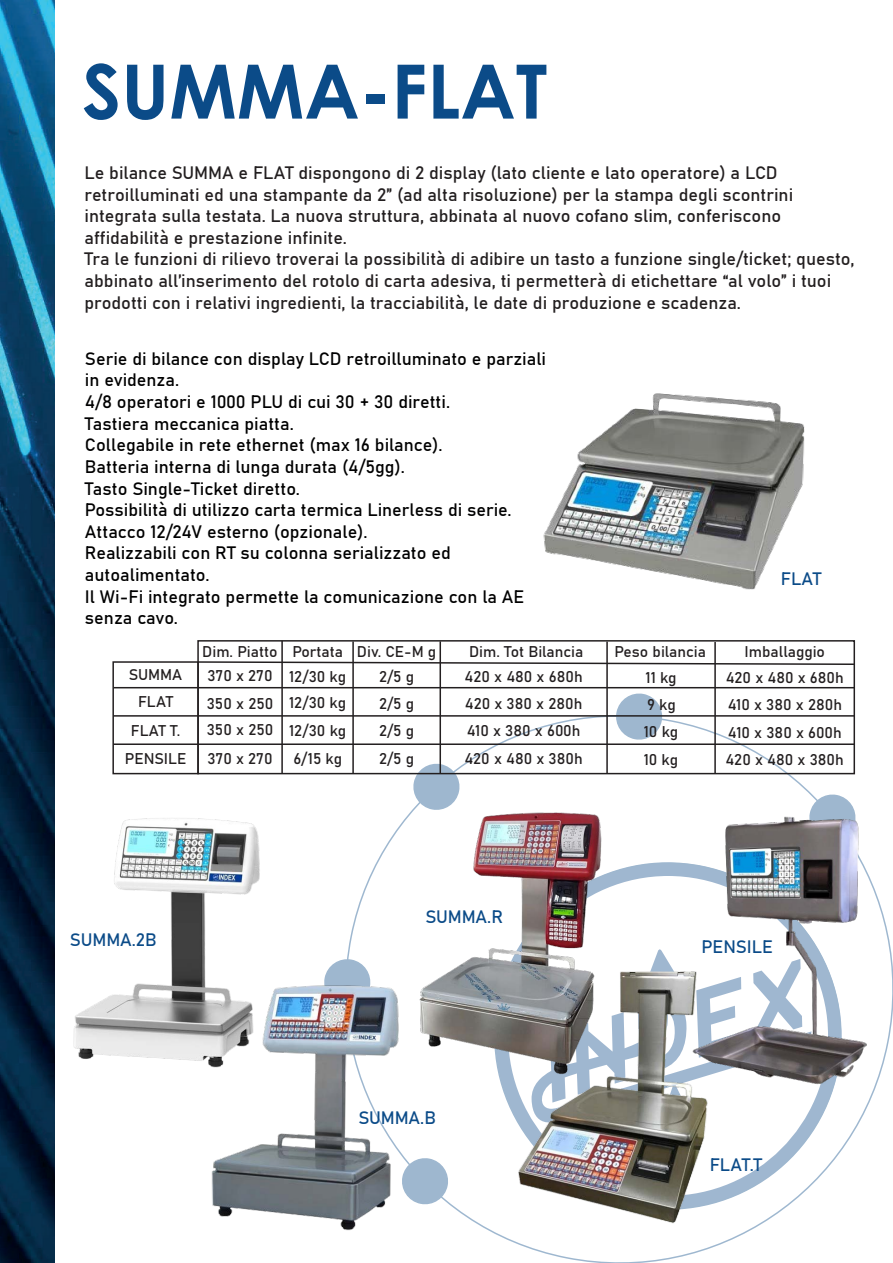
<style>
.page{position:relative;width:893px;height:1263px;background:#fff}
.page>*{position:absolute;margin:0;border:0;box-sizing:border-box;transform-origin:0 0}
.t1{font:700 75px "Century Gothic";color:#0b4b88}
.t2{font:18px/21.6px "Bahnschrift";color:#231f20}
.t3{font:18px/21.6px "Bahnschrift";color:#000001}
.t4{font:18px "Bahnschrift";letter-spacing:-.01em;color:#0b4b88}
.t5{font:15.45px/27.3px "Bahnschrift";color:#231f20}
</style>
<div class="page">
<svg style="left:324px;top:693px;width:569px;height:570px"></svg>
<svg style="left:808px;top:793px;width:49px;height:12px"></svg>
<svg style="left:412px;top:762px;width:49px;height:49px"></svg>
<svg style="left:615px;top:693px;width:48px;height:48px"></svg>
<svg style="left:439px;top:1157px;width:10px;height:48px"></svg>
<img style="left:0;top:0;width:54px;height:1263px">
<hr style="left:113px;top:715px;width:742px;height:2px;background:#231f20">
<hr style="left:714px;top:642px;width:2px;height:132px;background:#231f20">
<div style="left:112px;top:661px;width:87px;height:113px;border:2px solid #231f20"></div>
<div style="left:197px;top:640px;width:658px;height:134px;border:2px solid #231f20"></div>
<hr style="left:281px;top:641px;width:2px;height:133px;background:#231f20">
<svg style="left:197px;top:660px;width:658px;height:6px"></svg>
<hr style="left:114px;top:687px;width:740px;height:1px;background:#231f20">
<hr style="left:113px;top:743px;width:742px;height:2px;background:#231f20">
<hr style="left:606px;top:642px;width:2px;height:132px;background:#231f20">
<hr style="left:439px;top:641px;width:2px;height:133px;background:#231f20">
<hr style="left:352px;top:641px;width:2px;height:133px;background:#231f20">
<img style="left:691px;top:805px;width:190px;height:292px">
<img style="left:543px;top:393px;width:262px;height:197px">
<img style="left:502px;top:953px;width:235px;height:289px">
<img style="left:413px;top:797px;width:200px;height:283px">
<img style="left:211px;top:944px;width:228px;height:319px">
<img style="left:73px;top:818px;width:210px;height:263px">
<h1 class="t1" style="left:82px;top:34px;width:466px">SUMMA-FLAT</h1>
<p class="t2" style="left:85px;top:161px;width:771px">Le bilance SUMMA e FLAT dispongono di 2 display (lato cliente e lato operatore) a LCD retroilluminati ed una stampante da 2” (ad alta risoluzione) per la stampa degli scontrini integrata sulla testata. La nuova struttura, abbinata al nuovo cofano slim, conferiscono affidabilità e prestazione infinite.<br>Tra le funzioni di rilievo troverai la possibilità di adibire un tasto a funzione single/ticket; questo, abbinato all’inserimento del rotolo di carta adesiva, ti permetterà di etichettare “al volo” i tuoi prodotti con i relativi ingredienti, la tracciabilità, le date di produzione e scadenza.</p>
<p class="t3" style="left:85px;top:346px;width:463px">Serie di bilance con display LCD retroilluminato e parziali in evidenza.<br>4/8 operatori e 1000 PLU di cui 30 + 30 diretti.<br>Tastiera meccanica piatta.<br>Collegabile in rete ethernet (max 16 bilance).<br>Batteria interna di lunga durata (4/5gg).<br>Tasto Single-Ticket diretto.<br>Possibilità di utilizzo carta termica Linerless di serie.<br>Attacco 12/24V esterno (opzionale).<br>Realizzabili con RT su colonna serializzato ed autoalimentato.<br>Il Wi-Fi integrato permette la comunicazione con la AE senza cavo.</p>
<p class="t4" style="left:781px;top:565px;width:42px">FLAT</p>
<p class="t5" style="left:129px;top:660px;width:55px">SUMMA</p>
<p class="t5" style="left:125px;top:686px;width:63px;line-height:28.7px;text-align:center">FLAT<br>FLAT T.<br>PENSILE</p>
<p class="t5" style="left:357px;top:638px;width:81px;line-height:25px;text-align:center">Div. CE-M g<br>2/5 g</p>
<p class="t5" style="left:379px;top:689px;width:37px">2/5 g<br>2/5 g</p>
<p class="t5" style="left:379px;top:744px;width:37px">2/5 g</p>
<p class="t5" style="left:289px;top:638px;width:59px;line-height:25.3px">Portata<br>12/30 kg<br>12/30 kg</p>
<p class="t5" style="left:289px;top:715px;width:59px">12/30 kg</p>
<p class="t5" style="left:202px;top:637px;width:77px">Dim. Piatto</p>
<p class="t5" style="left:469px;top:637px;width:116px">Dim. Tot Bilancia</p>
<p class="t5" style="left:615px;top:638px;width:93px;line-height:25.5px;text-align:center">Peso bilancia<br>11 kg</p>
<p class="t5" style="left:726px;top:638px;width:120px;line-height:26px;text-align:center">Imballaggio<br>420 x 480 x 680h</p>
<p class="t5" style="left:207px;top:661px;width:67px">370 x 270</p>
<p class="t5" style="left:465px;top:662px;width:120px">420 x 480 x 680h</p>
<p class="t5" style="left:207px;top:688px;width:68px">350 x 250</p>
<p class="t5" style="left:644px;top:690px;width:36px">9 kg<br>10 kg<br>10 kg</p>
<p class="t5" style="left:464px;top:689px;width:120px;line-height:27.8px">420 x 380 x 280h<br>410 x 380 x 600h<br>420 x 480 x 380h</p>
<p class="t5" style="left:725px;top:690px;width:120px">410 x 380 x 280h<br>410 x 380 x 600h<br>420 x 480 x 380h</p>
<p class="t5" style="left:207px;top:715px;width:68px">350 x 250</p>
<p class="t5" style="left:293px;top:744px;width:50px">6/15 kg</p>
<p class="t5" style="left:207px;top:744px;width:67px">370 x 270</p>
<p class="t4" style="left:70px;top:926px;width:88px">SUMMA.2B</p>
<p class="t4" style="left:425px;top:903px;width:79px">SUMMA.R</p>
<p class="t4" style="left:702px;top:933px;width:73px">PENSILE</p>
<p class="t4" style="left:358px;top:1103px;width:79px">SUMMA.B</p>
<p class="t4" style="left:710px;top:1151px;width:54px">FLAT.T</p>
</div>
